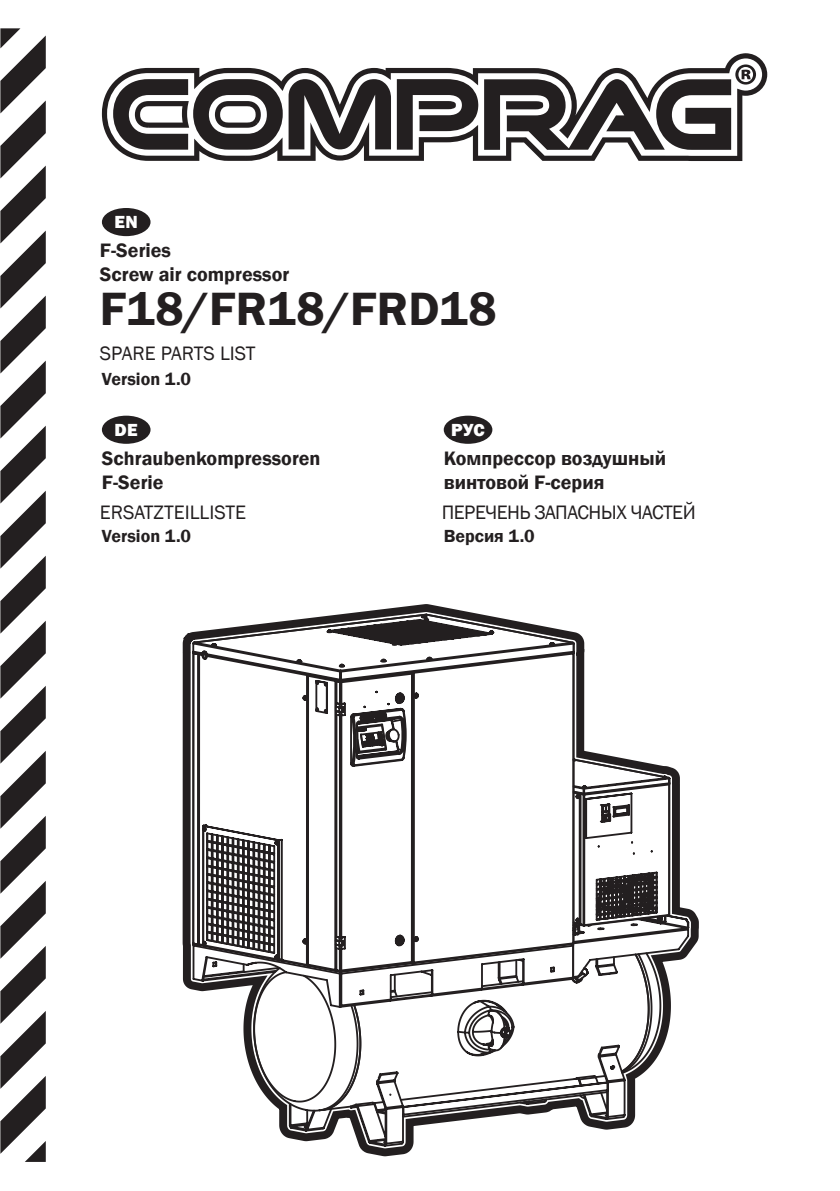
<style>
.page{position:relative;width:840px;height:1191px;background:#fff}
.page>*{position:absolute;margin:0;border:0;box-sizing:border-box;transform-origin:0 0}
.t1{font:600 48px "Franklin Gothic";color:#231f20}
.t2{font:600 20px/24px "Franklin Gothic";color:#231f20}
.t3{font:20px "Franklin Gothic";color:#231f20}
.t4{font:20px "Franklin Gothic";letter-spacing:-.025em;color:#231f20}
.t5{font:600 18px "Franklin Gothic";color:#231f20}
.t6{font:800 18px "Franklin Gothic";letter-spacing:.025em;color:#fff}
</style>
<div class="page">
<svg style="left:0;top:28px;width:46px;height:1133px"></svg>
<svg style="left:102px;top:53px;width:664px;height:108px"></svg>
<div style="left:102px;top:208px;width:48px;height:28px;background:#231f20;border-radius:50%"></div>
<div style="left:102px;top:416px;width:48px;height:28px;background:#231f20;border-radius:50%"></div>
<div style="left:443px;top:416px;width:49px;height:28px;background:#231f20;border-radius:50%"></div>
<svg style="left:182px;top:604px;width:516px;height:552px"></svg>
<p class="t6" style="left:114px;top:210px;width:25px">EN</p>
<p class="t2" style="left:100px;top:238px;width:191px">F-Series<br>Screw air compressor</p>
<h1 class="t1" style="left:100px;top:280px;width:398px">F18/FR18/FRD18</h1>
<p class="t3" style="left:100px;top:341px;width:157px">SPARE PARTS LIST</p>
<p class="t5" style="left:102px;top:367px;width:91px">Version 1.0</p>
<p class="t6" style="left:115px;top:418px;width:25px">DE</p>
<p class="t2" style="left:102px;top:446px;width:220px">Schraubenkompressoren<br>F-Serie</p>
<p class="t3" style="left:100px;top:499px;width:147px">ERSATZTEILLISTE</p>
<p class="t5" style="left:102px;top:525px;width:91px">Version 1.0</p>
<p class="t6" style="left:451px;top:418px;width:35px">РУС</p>
<p class="t2" style="left:443px;top:446px;width:224px">Компрессор воздушный винтовой F-серия</p>
<p class="t4" style="left:441px;top:499px;width:255px">ПЕРЕЧЕНЬ ЗАПАСНЫХ ЧАСТЕЙ</p>
<p class="t5" style="left:443px;top:525px;width:93px">Версия 1.0</p>
</div>
